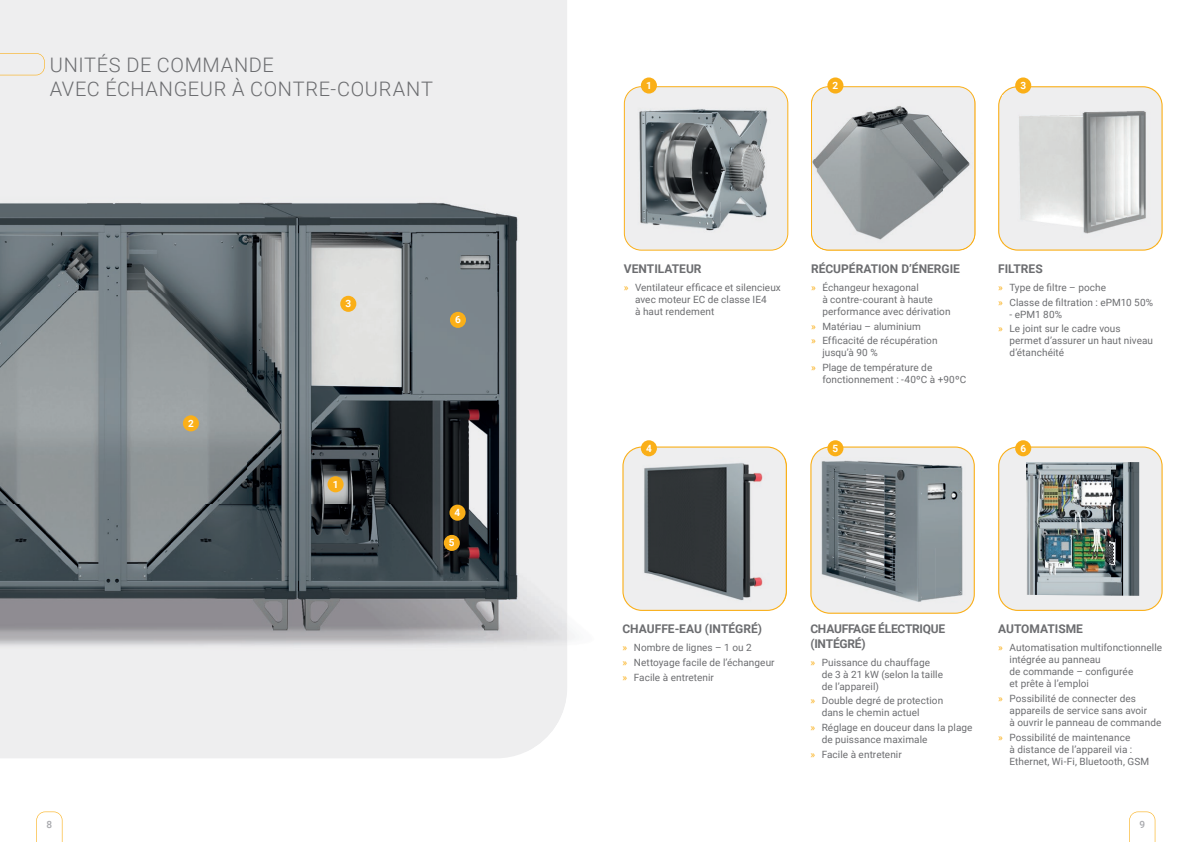
<style>
.page{position:relative;width:1191px;height:842px;background:#fff}
.page>*{position:absolute;margin:0;border:0;box-sizing:border-box;transform-origin:0 0}
.t1{font:300 20px/24px "Roboto";letter-spacing:.03em;color:#6c6d70}
.t2{font:700 12px "Roboto";color:#6c6d70}
.t3{font:700 12px/14.4px "Roboto";letter-spacing:-.02em;color:#6c6d70}
.t4{font:10px/12px "Roboto";letter-spacing:.005em;color:#6c6d70}
.t5{font:700 10px "Roboto";color:#fff}
.t6{font:500 10px "Roboto";color:#a8a9ad}
.s1{color:#faaf18}
</style>
<div class="page">
<div style="left:0;top:0;width:567px;height:758px;background:#eeeeef"></div>
<img style="left:0;top:82px;width:567px;height:669px">
<svg style="left:810px;top:446px;width:164px;height:168px;background:#a0a4a5"></svg>
<svg style="left:622px;top:446px;width:163px;height:165px;background:#f1e7d5"></svg>
<img style="left:628px;top:458px;width:154px;height:144px">
<img style="left:782px;top:458px;width:5px;height:144px">
<svg style="left:811px;top:86px;width:164px;height:13px;background:#f0eadf"></svg>
<svg style="left:998px;top:446px;width:164px;height:165px;background:#eeebe4"></svg>
<img style="left:1026px;top:462px;width:113px;height:134px">
<svg style="left:624px;top:86px;width:164px;height:165px;background:#efe9de"></svg>
<img style="left:631px;top:100px;width:149px;height:135px">
<div style="left:641px;top:77px;width:16px;height:17px;background:#faaf18;border-radius:50%"></div>
<div style="left:641px;top:440px;width:16px;height:16px;background:#faaf18;border-radius:50%"></div>
<div style="left:827px;top:77px;width:16px;height:17px;background:#faaf18;border-radius:50%"></div>
<div style="left:827px;top:440px;width:16px;height:16px;background:#faaf18;border-radius:50%"></div>
<div style="left:1015px;top:77px;width:16px;height:17px;background:#faaf18;border-radius:50%"></div>
<div style="left:1015px;top:440px;width:16px;height:16px;background:#faaf18;border-radius:50%"></div>
<div style="left:183px;top:415px;width:16px;height:16px;background:#faaf18;border-radius:50%"></div>
<div style="left:340px;top:296px;width:16px;height:16px;background:#faaf18;border-radius:50%"></div>
<div style="left:449px;top:505px;width:16px;height:16px;background:#faaf18;border-radius:50%"></div>
<div style="left:444px;top:535px;width:16px;height:16px;background:#faaf18;border-radius:50%"></div>
<div style="left:450px;top:312px;width:16px;height:16px;background:#faaf18;border-radius:50%"></div>
<div style="left:327px;top:476px;width:16px;height:16px;background:#faaf18;border-radius:50%"></div>
<img style="left:975px;top:100px;width:1px;height:130px">
<img style="left:812px;top:99px;width:162px;height:121px">
<img style="left:811px;top:99px;width:1px;height:121px">
<img style="left:974px;top:99px;width:1px;height:121px">
<img style="left:811px;top:220px;width:164px;height:31px">
<svg style="left:998px;top:86px;width:164px;height:165px;background:#f1e4cb"></svg>
<img style="left:1003px;top:95px;width:154px;height:147px">
<img style="left:1003px;top:242px;width:154px;height:3px">
<svg style="left:0;top:53px;width:45px;height:22px"></svg>
<svg style="left:36px;top:811px;width:26px;height:31px"></svg>
<svg style="left:1129px;top:811px;width:26px;height:31px"></svg>
<h1 class="t1" style="left:50px;top:52px;width:384px">UNITÉS DE COMMANDE<br>AVEC ÉCHANGEUR À CONTRE-COURANT</h1>
<p class="t5" style="left:188px;top:416px;width:7px">2</p>
<p class="t5" style="left:345px;top:297px;width:7px">3</p>
<p class="t5" style="left:333px;top:477px;width:7px">1</p>
<p class="t5" style="left:455px;top:313px;width:7px">6</p>
<p class="t5" style="left:454px;top:506px;width:7px">4</p>
<p class="t5" style="left:449px;top:536px;width:7px">5</p>
<p class="t5" style="left:646px;top:79px;width:7px">1</p>
<p class="t5" style="left:832px;top:79px;width:7px">2</p>
<p class="t5" style="left:1020px;top:79px;width:7px">3</p>
<p class="t2" style="left:624px;top:260px;width:79px">VENTILATEUR</p>
<p class="t4" style="left:635px;top:281px;width:147px;text-indent:-11px"><span class="s1">»</span> Ventilateur efficace et silencieux avec moteur EC de classe IE4<br>à haut rendement</p>
<p class="t5" style="left:646px;top:441px;width:7px">4</p>
<p class="t2" style="left:811px;top:260px;width:150px">RÉCUPÉRATION D’ÉNERGIE</p>
<p class="t4" style="left:822px;top:281px;width:130px;text-indent:-11px"><span class="s1">»</span> Échangeur hexagonal<br>à contre-courant à haute performance avec dérivation</p>
<p class="t4" style="left:811px;top:318px;width:128px;line-height:14.8px"><span class="s1">»</span> Matériau – aluminium<br><span class="s1">»</span> Efficacité de récupération</p>
<p class="t4" style="left:811px;top:345px;width:123px;line-height:14.8px;text-indent:11px">jusqu’à 90 %<br><span class="s1">»</span> Plage de température de</p>
<p class="t4" style="left:822px;top:373px;width:145px">fonctionnement : -40ºC à +90ºC</p>
<p class="t5" style="left:832px;top:441px;width:7px">5</p>
<p class="t2" style="left:998px;top:260px;width:46px">FILTRES</p>
<p class="t4" style="left:998px;top:279px;width:156px;line-height:14.8px"><span class="s1">»</span> Type de filtre – poche<br><span class="s1">»</span> Classe de filtration : ePM10 50%</p>
<p class="t4" style="left:998px;top:306px;width:124px;line-height:14.8px;text-indent:11px">- ePM1 80%<br><span class="s1">»</span> Le joint sur le cadre vous</p>
<p class="t4" style="left:1009px;top:335px;width:145px">permet d’assurer un haut niveau d’étanchéité</p>
<p class="t5" style="left:1020px;top:441px;width:7px">6</p>
<p class="t2" style="left:622px;top:621px;width:141px">CHAUFFE-EAU (INTÉGRÉ)</p>
<p class="t4" style="left:622px;top:640px;width:154px;line-height:14.8px"><span class="s1">»</span> Nombre de lignes – 1 ou 2<br><span class="s1">»</span> Nettoyage facile de l’échangeur <span class="s1">»</span> Facile à entretenir</p>
<p class="t3" style="left:810px;top:621px;width:136px">CHAUFFAGE ÉLECTRIQUE (INTÉGRÉ)</p>
<p class="t4" style="left:821px;top:656px;width:123px;text-indent:-11px"><span class="s1">»</span> Puissance du chauffage de 3 à 21 kW (selon la taille de l’appareil)</p>
<p class="t4" style="left:821px;top:694px;width:123px;text-indent:-11px"><span class="s1">»</span> Double degré de protection dans le chemin actuel</p>
<p class="t4" style="left:821px;top:721px;width:152px;text-indent:-11px"><span class="s1">»</span> Réglage en douceur dans la plage de puissance maximale</p>
<p class="t4" style="left:810px;top:748px;width:93px"><span class="s1">»</span> Facile à entretenir</p>
<p class="t2" style="left:998px;top:621px;width:86px">AUTOMATISME</p>
<p class="t4" style="left:1009px;top:641px;width:154px;text-indent:-11px"><span class="s1">»</span> Automatisation multifonctionnelle intégrée au panneau<br>de commande – configurée<br>et prête à l’emploi</p>
<p class="t4" style="left:1009px;top:692px;width:153px;text-indent:-11px"><span class="s1">»</span> Possibilité de connecter des appareils de service sans avoir<br>à ouvrir le panneau de commande</p>
<p class="t4" style="left:1009px;top:731px;width:141px;text-indent:-11px"><span class="s1">»</span> Possibilité de maintenance<br>à distance de l’appareil via :<br>Ethernet, Wi-Fi, Bluetooth, GSM</p>
<p class="t6" style="left:47px;top:817px;width:7px">8</p>
<p class="t6" style="left:1139px;top:817px;width:7px">9</p>
</div>
